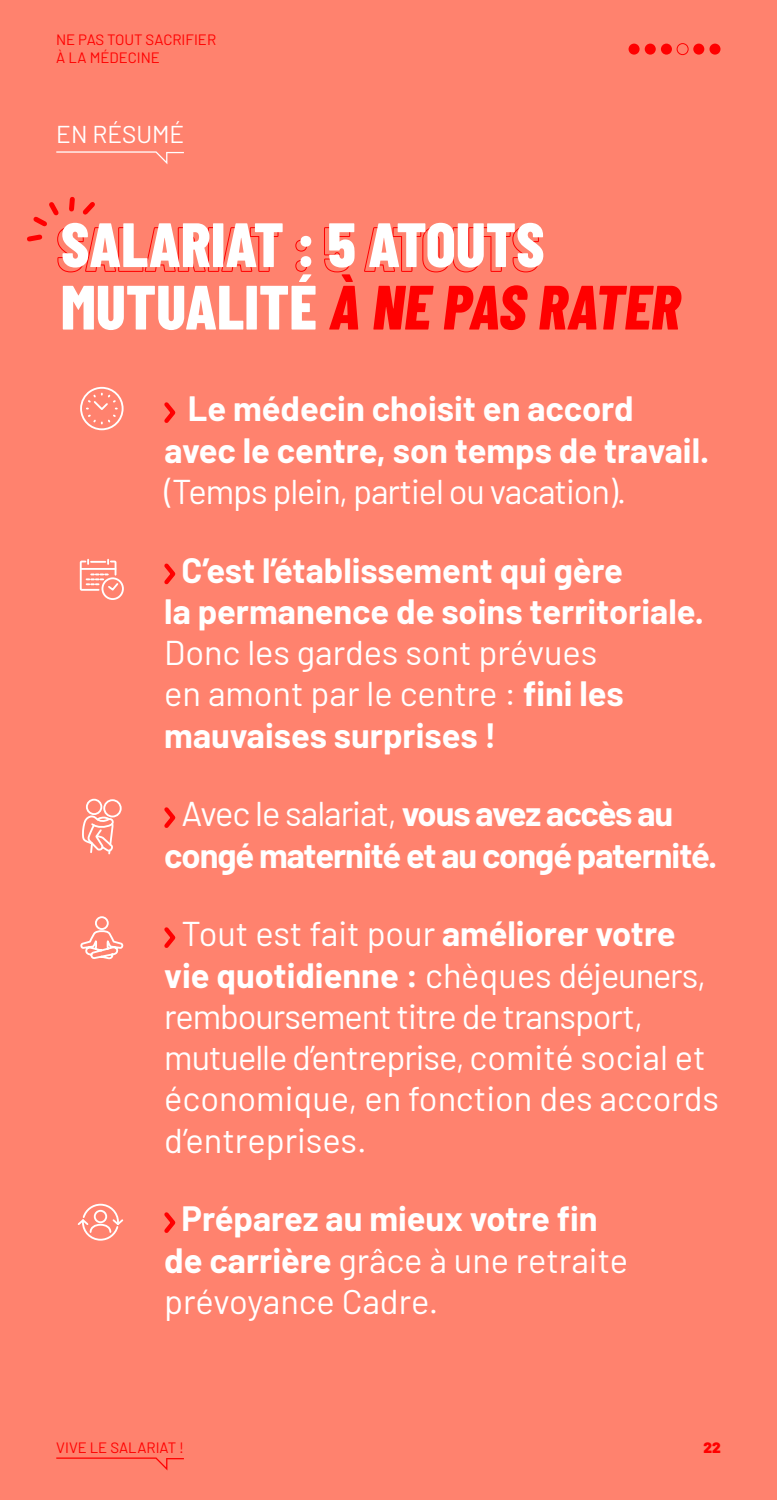
<style>
.page{position:relative;width:777px;height:1500px;background:#fff}
.page>*{position:absolute;margin:0;border:0;box-sizing:border-box;transform-origin:0 0}
.t1{font:800 62.5px/62.5px "Barlow Condensed";color:#fff}
.t2{font:34.38px/41.2px "Barlow";letter-spacing:-.01em;color:#fff}
.t3{font:700 34.38px/41.2px "Barlow";color:#fff}
.t4{font:700 34.38px/41.2px "Barlow";letter-spacing:-.03em;color:#fff}
.t5{font:34.38px "Barlow";letter-spacing:-.03em;color:#fff}
.t6{font:24.38px "Barlow";color:#fff}
.t7{font:15px/18px "Barlow";color:#f00}
.t8{font:900 15px "Barlow";color:#f00}
.s1{font-style:italic;color:#f00}
.s2{font-weight:700}
.s3{font-weight:400}
</style>
<div class="page">
<div style="left:0;top:0;width:776px;height:1500px;background:#ff826e"></div>
<svg style="left:56px;top:1457px;width:128px;height:13px"></svg>
<svg style="left:164px;top:402px;width:12px;height:21px"></svg>
<svg style="left:164px;top:563px;width:12px;height:22px"></svg>
<svg style="left:164px;top:807px;width:12px;height:21px"></svg>
<svg style="left:164px;top:927px;width:12px;height:21px"></svg>
<svg style="left:164px;top:1212px;width:12px;height:21px"></svg>
<svg style="left:27px;top:197px;width:68px;height:45px"></svg>
<svg style="left:80px;top:386px;width:44px;height:45px"></svg>
<svg style="left:79px;top:560px;width:45px;height:40px"></svg>
<svg style="left:77px;top:1203px;width:47px;height:38px"></svg>
<div style="left:660px;top:44px;width:11px;height:11px;background:#f00;border-radius:50%"></div>
<div style="left:693px;top:44px;width:11px;height:11px;background:#f00;border-radius:50%"></div>
<div style="left:644px;top:44px;width:11px;height:11px;background:#f00;border-radius:50%"></div>
<div style="left:628px;top:44px;width:11px;height:11px;background:#f00;border-radius:50%"></div>
<div style="left:676px;top:43px;width:12px;height:12px;border:1px solid #f00;border-radius:50%"></div>
<div style="left:709px;top:44px;width:11px;height:11px;background:#f00;border-radius:50%"></div>
<svg style="left:56px;top:151px;width:128px;height:13px"></svg>
<svg style="left:80px;top:798px;width:43px;height:162px"></svg>
<p class="t7" style="left:56px;top:29px;width:161px">NE PAS TOUT SACRIFIER<br>À LA MÉDECINE</p>
<p class="t6" style="left:56px;top:117px;width:129px">EN RÉSUMÉ</p>
<h1 class="t1" style="left:61px;top:210px;width:620px">SALARIAT : 5 ATOUTS<br>MUTUALITÉ <span class="s1">À NE PAS RATER</span></h1>
<p class="t3" style="left:164px;top:386px;width:546px;text-indent:24px">Le médecin choisit en accord avec le centre, son temps de travail.</p>
<p class="t5" style="left:164px;top:466px;width:463px">(Temps plein, partiel ou vacation).</p>
<p class="t3" style="left:164px;top:547px;width:541px;text-indent:17px">C’est l’établissement qui gère<br>la permanence de soins territoriale.</p>
<p class="t2" style="left:164px;top:629px;width:461px">Donc les gardes sont prévues en amont par le centre : <span class="s2">fini les mauvaises surprises !</span></p>
<p class="t4" style="left:164px;top:791px;width:554px;text-indent:17px"><span class="s3">Avec le salariat,</span> vous avez accès au congé maternité et au congé paternité.</p>
<p class="t2" style="left:164px;top:911px;width:556px;text-indent:17px">Tout est fait pour <span class="s2">améliorer votre vie quotidienne :</span> chèques déjeuners, remboursement titre de transport, mutuelle d’entreprise, comité social et économique, en fonction des accords d’entreprises.</p>
<p class="t3" style="left:164px;top:1196px;width:465px;text-indent:17px">Préparez au mieux votre fin de carrière <span class="s3">grâce à une retraite prévoyance Cadre.</span></p>
<p class="t7" style="left:56px;top:1437px;width:129px">VIVE LE SALARIAT !</p>
<p class="t8" style="left:703px;top:1436px;width:19px">22</p>
</div>
